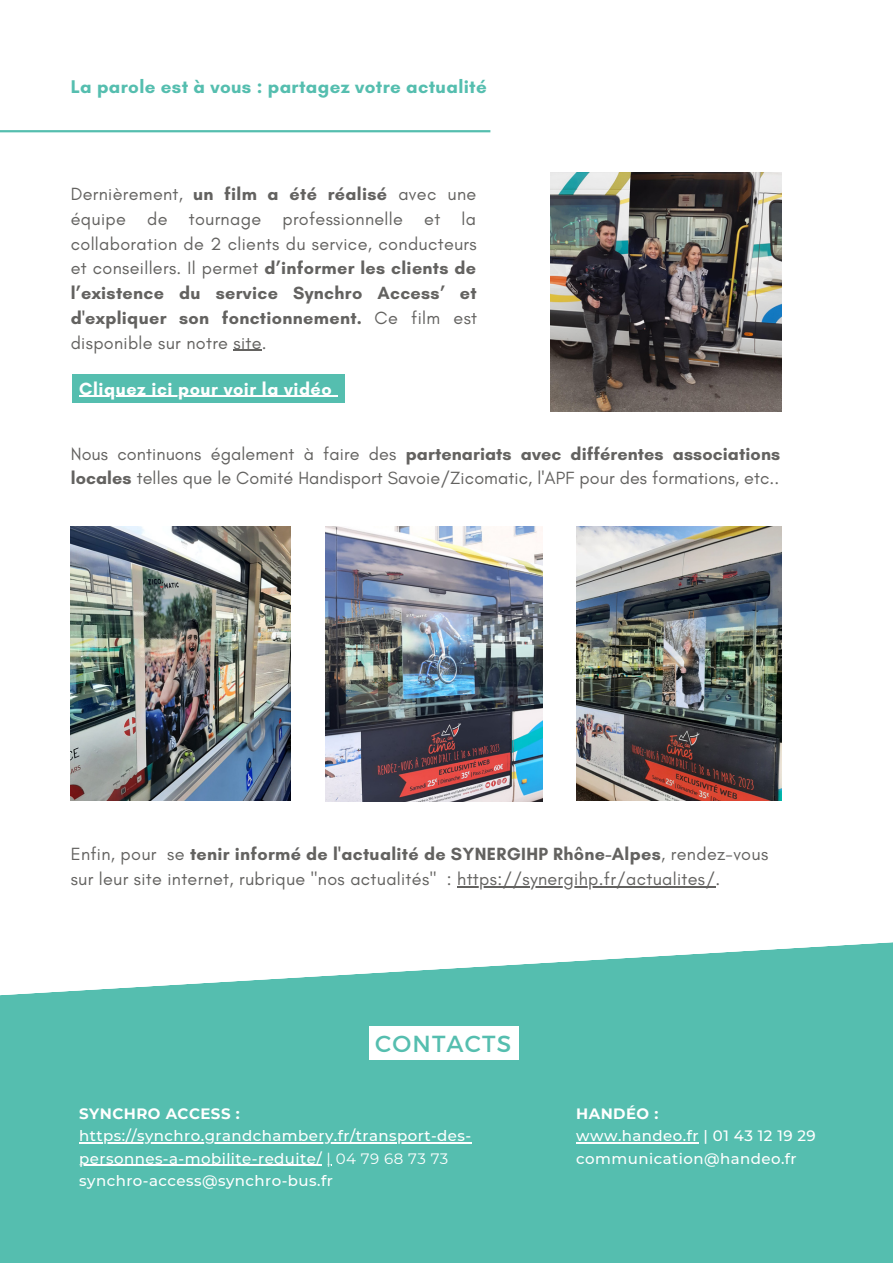
<style>
.page{position:relative;width:893px;height:1264px;background:#fff}
.page>*{position:absolute;margin:0;border:0;box-sizing:border-box;transform-origin:0 0}
.t1{font:23.25px "Montserrat";letter-spacing:.05em;color:#55beaf}
.t2{font:700 18.75px "Glacial Indifference";letter-spacing:.02em;color:#55beaf}
.t3{font:18px/24.8px "Glacial Indifference";letter-spacing:.02em;color:#636260}
.t4{font:700 18px "Glacial Indifference";letter-spacing:.03em;color:#fff}
.t5{font:500 15px/22.5px "Montserrat";letter-spacing:.03em;color:#fff}
.t6{font:700 15px "Montserrat";letter-spacing:.03em;color:#fff}
.s1{font-weight:700}
.s2{font-weight:400}
</style>
<div class="page">
<svg style="left:0;top:942px;width:892px;height:320px;background:#64c3b6"></svg>
<hr style="left:0;top:130px;width:490px;height:2px;background:#55beaf">
<img style="left:550px;top:172px;width:231px;height:239px">
<img style="left:71px;top:526px;width:219px;height:275px">
<img style="left:326px;top:527px;width:217px;height:274px">
<img style="left:576px;top:526px;width:205px;height:275px">
<hr style="left:79px;top:1142px;width:392px;height:1px;background:#fff">
<hr style="left:79px;top:1164px;width:243px;height:1px;background:#fff">
<div style="left:369px;top:1026px;width:149px;height:34px;background:#fff"></div>
<hr style="left:576px;top:1142px;width:56px;height:1px;background:#fff">
<hr style="left:632px;top:1142px;width:67px;height:1px;background:#fff">
<svg style="left:233px;top:350px;width:29px;height:1px"></svg>
<div style="left:72px;top:374px;width:272px;height:29px;background:#55beaf"></div>
<hr style="left:79px;top:396px;width:253px;height:1px;background:#fff">
<hr style="left:457px;top:886px;width:258px;height:1px;background:#636260">
<p class="t2" style="left:71px;top:75px;width:417px">La parole est à vous : partagez votre actualité</p>
<p class="t3" style="left:71px;top:181px;width:408px;text-align:justify">Dernièrement, <span class="s1">un film a été réalisé</span> avec une équipe de tournage professionnelle et la collaboration de 2 clients du service, conducteurs et conseillers. Il permet <span class="s1">d’informer les clients de l’existence du service Synchro Access’ et d'expliquer son fonctionnement.</span> Ce film est disponible sur notre site.</p>
<p class="t4" style="left:79px;top:377px;width:254px">Cliquez ici pour voir la vidéo</p>
<p class="t3" style="left:71px;top:441px;width:711px">Nous continuons également à faire des <span class="s1">partenariats avec différentes associations locales</span> telles que le Comité Handisport Savoie/Zicomatic, l'APF pour des formations, etc..</p>
<p class="t3" style="left:71px;top:841px;width:699px">Enfin, pour se <span class="s1">tenir informé de l'actualité de SYNERGIHP Rhône-Alpes</span>, rendez-vous sur leur site internet, rubrique "nos actualités" : https://synergihp.fr/actualites/.</p>
<p class="t1" style="left:375px;top:1028px;width:138px">CONTACTS</p>
<p class="t6" style="left:79px;top:1104px;width:162px">SYNCHRO ACCESS :</p>
<p class="t5" style="left:79px;top:1124px;width:393px">https://synchro.grandchambery.fr/transport-des&shy;personnes-a-mobilite-reduite/ <span class="s2">| 04 79 68 73 73</span></p>
<p class="t5" style="left:79px;top:1169px;width:255px">synchro-access@synchro-bus.fr</p>
<p class="t6" style="left:576px;top:1104px;width:84px">HANDÉO :</p>
<p class="t5" style="left:576px;top:1124px;width:241px">www.handeo.fr | 01 43 12 19 29</p>
<p class="t5" style="left:576px;top:1147px;width:222px">communication@handeo.fr</p>
</div>
